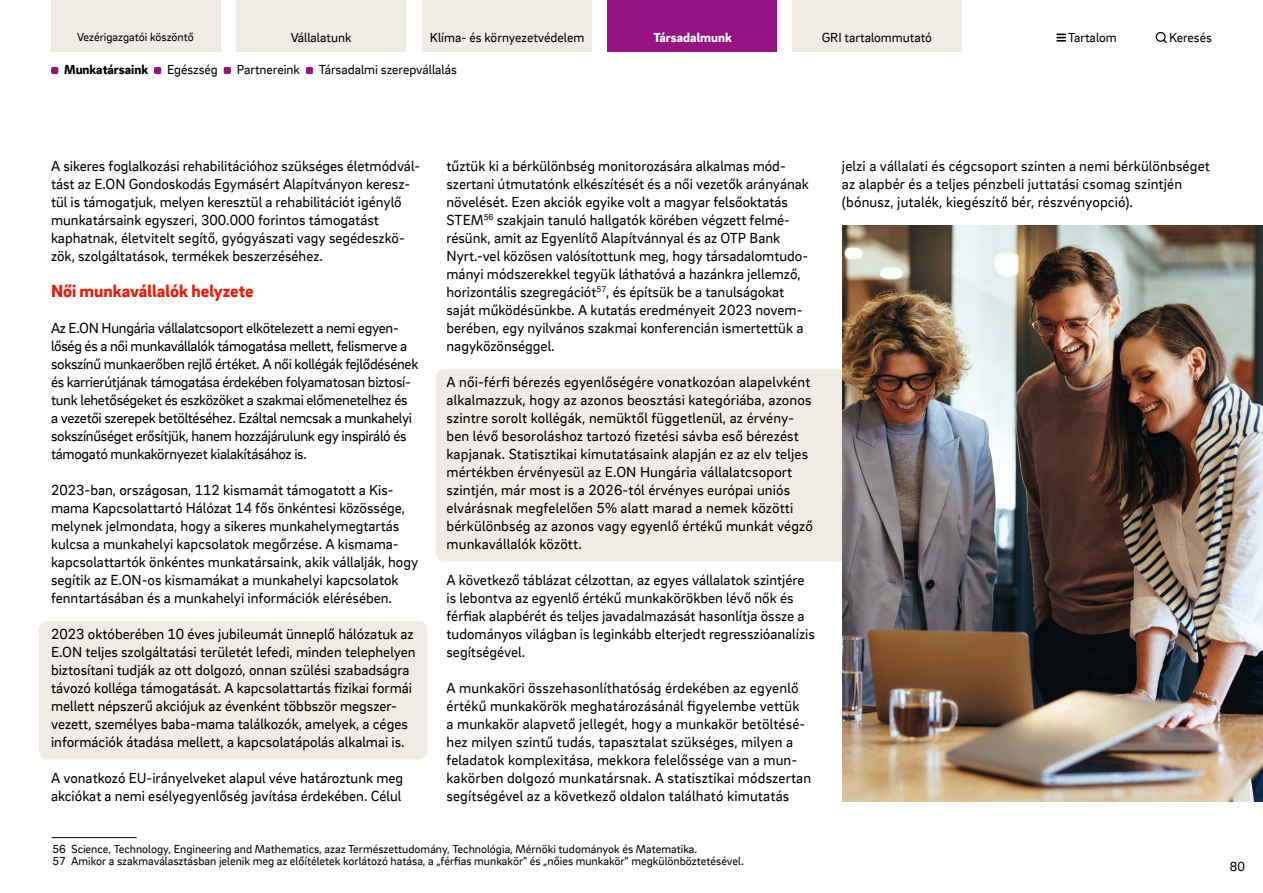
<style>
.page{position:relative;width:1263px;height:893px;background:#fff}
.page>*{position:absolute;margin:0;border:0;box-sizing:border-box;transform-origin:0 0}
.t1{font:900 18px "EON Brix Sans";color:#ea1b0a}
.t2{font:15px/18px "EON Brix Sans";color:#000}
.t3{font:15px/18px "EON Brix Sans";letter-spacing:-.02em;color:#000}
.t4{font:13.5px "EON Brix Sans";color:#000}
.t5{font:900 13.5px "EON Brix Sans";color:#000}
.t6{font:900 13.5px "EON Brix Sans";color:#fff}
.t7{font:12px/12px "EON Brix Sans";color:#000}
</style>
<div class="page">
<div style="left:436px;top:369px;width:434px;height:192px;background:#f0ebe5;border-radius:9px"></div>
<div style="left:39px;top:621px;width:388px;height:138px;background:#f0ebe5;border-radius:9px"></div>
<img style="left:842px;top:225px;width:421px;height:576px">
<hr style="left:52px;top:837px;width:85px;height:1px;background:#000">
<div style="left:51px;top:0;width:169px;height:51px;background:#f0ebe5"></div>
<div style="left:237px;top:0;width:169px;height:51px;background:#f0ebe5"></div>
<div style="left:422px;top:0;width:169px;height:51px;background:#f0ebe5"></div>
<div style="left:608px;top:0;width:169px;height:51px;background:#961482"></div>
<div style="left:792px;top:0;width:169px;height:51px;background:#f0ebe5"></div>
<svg style="left:1056px;top:34px;width:10px;height:8px"></svg>
<svg style="left:1155px;top:31px;width:12px;height:12px"></svg>
<svg style="left:51px;top:67px;width:7px;height:7px"></svg>
<svg style="left:154px;top:67px;width:7px;height:7px"></svg>
<svg style="left:224px;top:67px;width:7px;height:7px"></svg>
<svg style="left:306px;top:67px;width:7px;height:7px"></svg>
<p class="t7" style="left:77px;top:30px;width:118px">Vezérigazgatói köszöntő</p>
<p class="t4" style="left:291px;top:29px;width:62px">Vállalatunk</p>
<p class="t4" style="left:430px;top:29px;width:156px">Klíma- és környezetvédelem</p>
<p class="t6" style="left:653px;top:29px;width:80px">Társadalmunk</p>
<p class="t4" style="left:822px;top:29px;width:112px">GRI tartalommutató</p>
<p class="t4" style="left:1068px;top:28px;width:50px">Tartalom</p>
<p class="t4" style="left:1169px;top:28px;width:44px">Keresés</p>
<p class="t5" style="left:64px;top:61px;width:86px">Munkatársaink</p>
<p class="t4" style="left:167px;top:61px;width:52px">Egészség</p>
<p class="t4" style="left:237px;top:61px;width:65px">Partnereink</p>
<p class="t4" style="left:319px;top:61px;width:139px">Társadalmi szerepvállalás</p>
<p class="t2" style="left:51px;top:156px;width:371px">A sikeres foglalkozási rehabilitációhoz szükséges életmódvál&shy;tást az E.ON Gondoskodás Egymásért Alapítványon keresz&shy;tül is támogatjuk, melyen keresztül a rehabilitációt igénylő munkatársaink egyszeri, 300.000 forintos támogatást kaphatnak, életvitelt segítő, gyógyászati vagy segédeszkö&shy;zök, szolgáltatások, termékek beszerzéséhez.</p>
<p class="t1" style="left:51px;top:279px;width:204px">Női munkavállalók helyzete</p>
<p class="t3" style="left:51px;top:318px;width:369px">Az E.ON Hungária vállalatcsoport elkötelezett a nemi egyen&shy;lőség és a női munkavállalók támogatása mellett, felismerve a sokszínű munkaerőben rejlő értéket. A női kollégák fejlődésének és karrierútjának támogatása érdekében folyamatosan biztosí&shy;tunk lehetőségeket és eszközöket a szakmai előmenetelhez és<br>a vezetői szerepek betöltéséhez. Ezáltal nemcsak a munkahelyi sokszínűséget erősítjük, hanem hozzájárulunk egy inspiráló és támogató munkakörnyezet kialakításához is.</p>
<p class="t2" style="left:51px;top:480px;width:369px">2023-ban, országosan, 112 kismamát támogatott a Kis&shy;mama Kapcsolattartó Hálózat 14 fős önkéntesi közössége, melynek jelmondata, hogy a sikeres munkahelymegtartás kulcsa a munkahelyi kapcsolatok megőrzése. A kismama&shy;kapcsolattartók önkéntes munkatársaink, akik vállalják, hogy segítik az E.ON-os kismamákat a munkahelyi kapcsolatok fenntartásában és a munkahelyi információk elérésében.</p>
<p class="t2" style="left:51px;top:624px;width:366px">2023 októberében 10 éves jubileumát ünneplő hálózatuk az E.ON teljes szolgáltatási területét lefedi, minden telephelyen biztosítani tudják az ott dolgozó, onnan szülési szabadságra távozó kolléga támogatását. A kapcsolattartás fizikai formái mellett népszerű akciójuk az évenként többször megszer&shy;vezett, személyes baba-mama találkozók, amelyek, a céges információk átadása mellett, a kapcsolatápolás alkalmai is.</p>
<p class="t2" style="left:51px;top:768px;width:354px">A vonatkozó EU-irányelveket alapul véve határoztunk meg akciókat a nemi esélyegyenlőség javítása érdekében. Célul</p>
<p class="t2" style="left:446px;top:156px;width:364px">tűztük ki a bérkülönbség monitorozására alkalmas mód&shy;szertani útmutatónk elkészítését és a női vezetők arányának növelését. Ezen akciók egyike volt a magyar felsőoktatás STEM<sup>56</sup> szakjain tanuló hallgatók körében végzett felmé&shy;résünk, amit az Egyenlítő Alapítvánnyal és az OTP Bank Nyrt.-vel közösen valósítottunk meg, hogy társadalomtudo&shy;mányi módszerekkel tegyük láthatóvá a hazánkra jellemző, horizontális szegregációt<sup>57</sup>, és építsük be a tanulságokat saját működésünkbe. A kutatás eredményeit 2023 novem&shy;berében, egy nyilvános szakmai konferencián ismertettük a nagyközönséggel.</p>
<p class="t2" style="left:446px;top:372px;width:368px">A női-férfi bérezés egyenlőségére vonatkozóan alapelvként alkalmazzuk, hogy az azonos beosztási kategóriába, azonos szintre sorolt kollégák, nemüktől függetlenül, az érvény&shy;ben lévő besoroláshoz tartozó fizetési sávba eső bérezést kapjanak. Statisztikai kimutatásaink alapján ez az elv teljes mértékben érvényesül az E.ON Hungária vállalatcsoport szintjén, már most is a 2026-tól érvényes európai uniós elvárásnak megfelelően 5% alatt marad a nemek közötti bérkülönbség az azonos vagy egyenlő értékű munkát végző munkavállalók között.</p>
<p class="t2" style="left:446px;top:570px;width:370px">A következő táblázat célzottan, az egyes vállalatok szintjére is lebontva az egyenlő értékű munkakörökben lévő nők és férfiak alapbérét és teljes javadalmazását hasonlítja össze a tudományos világban is leginkább elterjedt regresszióanalízis segítségével.</p>
<p class="t2" style="left:446px;top:678px;width:366px">A munkaköri összehasonlíthatóság érdekében az egyenlő értékű munkakörök meghatározásánál figyelembe vettük<br>a munkakör alapvető jellegét, hogy a munkakör betöltésé&shy;hez milyen szintű tudás, tapasztalat szükséges, milyen a feladatok komplexitása, mekkora felelőssége van a mun&shy;kakörben dolgozó munkatársnak. A statisztikai módszertan segítségével az a következő oldalon található kimutatás</p>
<p class="t7" style="left:53px;top:842px;width:693px">56 Science, Technology, Engineering and Mathematics, azaz Természettudomány, Technológia, Mérnöki tudományok és Matematika.<br>57 Amikor a szakmaválasztásban jelenik meg az előítéletek korlátozó hatása, a „férfias munkakör” és „nőies munkakör” megkülönböztetésével.</p>
<p class="t2" style="left:842px;top:156px;width:369px">jelzi a vállalati és cégcsoport szinten a nemi bérkülönbséget az alapbér és a teljes pénzbeli juttatási csomag szintjén (bónusz, jutalék, kiegészítő bér, részvényopció).</p>
<p class="t4" style="left:1230px;top:858px;width:17px">80</p>
</div>
